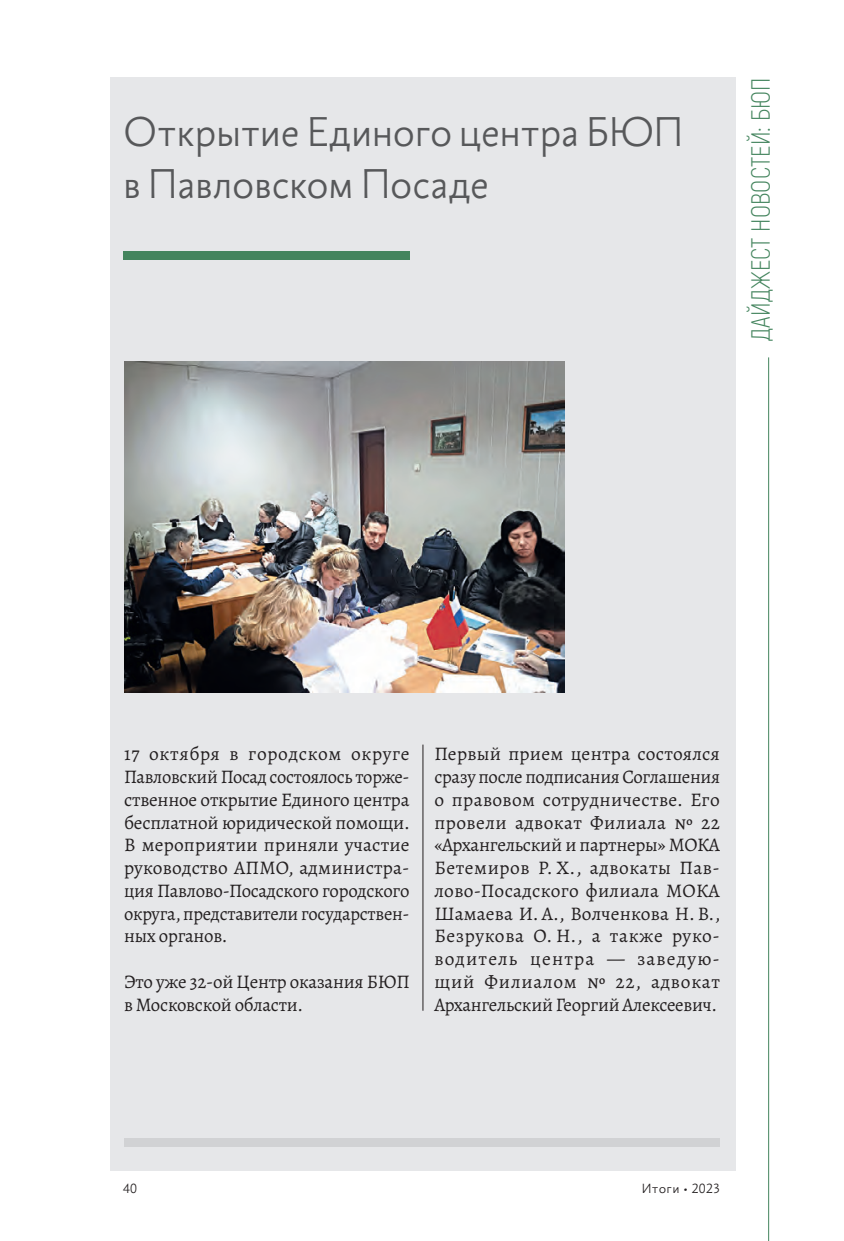
<style>
.page{position:relative;width:844px;height:1241px;background:#fff}
.page>*{position:absolute;margin:0;border:0;box-sizing:border-box;transform-origin:0 0}
.t1{font:300 43.75px/52.5px "Bureausans";letter-spacing:-.025em;color:#57585a}
.t2{font:300 26.25px "Akrobat";letter-spacing:.005em;color:#43845d}
.t3{font:19.25px/22.8px "Alegreya";letter-spacing:-.015em;color:#231f20;text-align:justify}
.t4{font:300 14px "Bureausans";letter-spacing:.015em;color:#231f20}
</style>
<div class="page">
<div style="left:110px;top:77px;width:625px;height:1093px;background:#e6e7e9"></div>
<hr style="left:768px;top:357px;width:1px;height:883px;background:#43845d">
<div style="left:124px;top:1137px;width:595px;height:9px;background:#d1d2d4"></div>
<div style="left:123px;top:250px;width:286px;height:9px;background:#43845d"></div>
<img style="left:124px;top:361px;width:440px;height:331px">
<hr style="left:422px;top:744px;width:1px;height:266px;background:#231f20">
<h1 class="t1" style="left:123px;top:107px;width:563px">Открытие Единого центра БЮП в Павловском Посаде</h1>
<h2 class="t2" style="left:744px;top:341px;width:265px;rotate:-90deg">ДАЙДЖЕСТ НОВОСТЕЙ: БЮП</h2>
<p class="t3" style="left:124px;top:742px;width:287px">17 октября в городском округе Павловский Посад состоялось торже&shy;ственное открытие Единого центра бесплатной юридической помощи.<br>В мероприятии приняли участие руководство АПМО, администра&shy;ция Павлово-Посадского городского округа, представители государствен&shy;ных органов.</p>
<p class="t3" style="left:124px;top:970px;width:287px">Это уже 32-ой Центр оказания БЮП в Московской области.</p>
<p class="t3" style="left:434px;top:742px;width:287px">Первый прием центра состоялся сразу после подписания Соглашения о правовом сотрудничестве. Его провели адвокат Филиала № 22 «Архангельский и партнеры» МОКА Бетемиров Р. Х., адвокаты Пав&shy;лово-Посадского филиала МОКА Шамаева И. А., Волченкова Н. В., Безрукова О. Н., а также руко&shy;водитель центра — заведую&shy;щий Филиалом № 22, адвокат Архангельский Георгий Алексеевич.</p>
<p class="t4" style="left:123px;top:1179px;width:16px">40</p>
<p class="t4" style="left:641px;top:1179px;width:80px">Итоги • 2023</p>
</div>
